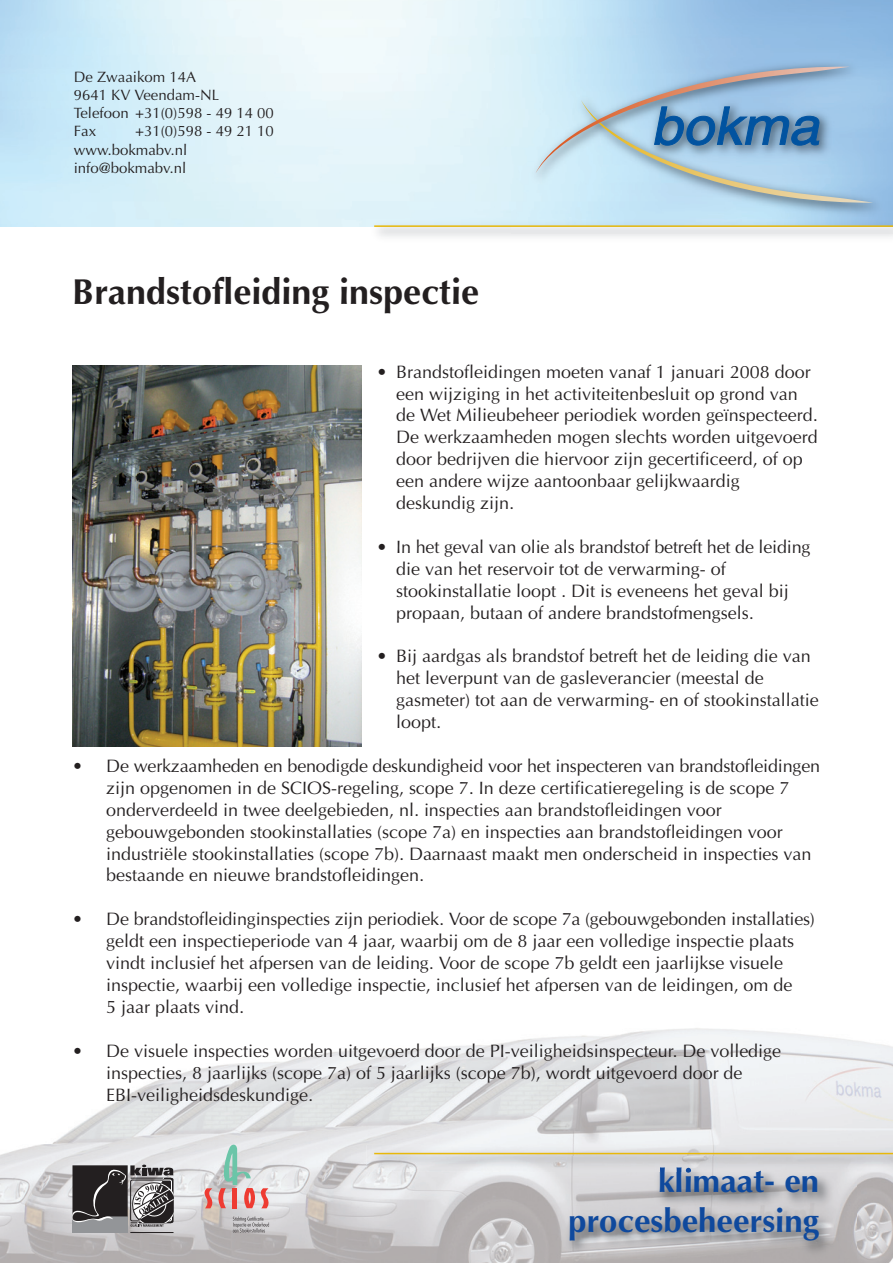
<style>
.page{position:relative;width:893px;height:1263px;background:#fff}
.page>*{position:absolute;margin:0;border:0;box-sizing:border-box;transform-origin:0 0}
.t1{font:700 36px "Optima";color:#231f20}
.t2{font:700 33px/40.2px "Optima";color:#0f499d;text-align:right}
.t3{font:18px/21.9px "Optima";color:#231f20}
.t4{font:15px/18.3px "Optima";color:#231f20}
</style>
<div class="page">
<img style="left:0;top:1028px;width:893px;height:235px">
<svg style="left:535px;top:66px;width:338px;height:137px;background:#a5c4da"></svg>
<hr style="left:374px;top:225px;width:519px;height:2px;background:#e8b809">
<img style="left:366px;top:1145px;width:527px;height:27px">
<img style="left:528px;top:1156px;width:328px;height:16px">
<img style="left:660px;top:1167px;width:87px;height:5px">
<hr style="left:374px;top:1153px;width:519px;height:1px;background:#e8b809">
<svg style="left:205px;top:1144px;width:64px;height:64px;background:#d4c5c2"></svg>
<svg style="left:233px;top:1216px;width:36px;height:16px"></svg>
<div style="left:72px;top:1216px;width:56px;height:17px;background:#939598"></div>
<hr style="left:130px;top:1232px;width:44px;height:1px;background:#231f20">
<svg style="left:72px;top:1164px;width:102px;height:63px;background:#605d5e"></svg>
<img style="left:72px;top:366px;width:290px;height:380px">
<p class="t4" style="left:74px;top:69px;width:202px">De Zwaaikom 14A<br>9641 KV Veendam-NL<br>Telefoon +31(0)598 - 49 14 00<br>Fax</p>
<p class="t4" style="left:74px;top:124px;width:202px;text-indent:61px">+31(0)598 - 49 21 10 www.bokmabv.nl info@bokmabv.nl</p>
<h1 class="t1" style="left:72px;top:276px;width:408px">Brandstofleiding inspectie</h1>
<p class="t3" style="left:396px;top:362px;width:423px;text-indent:-20px">• Brandstofleidingen moeten vanaf 1 januari 2008 door een wijziging in het activiteitenbesluit op grond van de Wet Milieubeheer periodiek worden geïnspecteerd.<br>De werkzaamheden mogen slechts worden uitgevoerd door bedrijven die hiervoor zijn gecertificeerd, of op een andere wijze aantoonbaar gelijkwaardig deskundig zijn.</p>
<p class="t3" style="left:396px;top:537px;width:416px;text-indent:-20px">• In het geval van olie als brandstof betreft het de leiding die van het reservoir tot de verwarming- of stookinstallatie loopt . Dit is eveneens het geval bij propaan, butaan of andere brandstofmengsels.</p>
<p class="t3" style="left:396px;top:647px;width:424px;text-indent:-20px">• Bij aardgas als brandstof betreft het de leiding die van het leverpunt van de gasleverancier (meestal de gasmeter) tot aan de verwarming- en of stookinstallatie loopt.</p>
<p class="t3" style="left:106px;top:757px;width:715px;text-indent:-34px">• De werkzaamheden en benodigde deskundigheid voor het inspecteren van brandstofleidingen zijn opgenomen in de SCIOS-regeling, scope 7. In deze certificatieregeling is de scope 7 onderverdeeld in twee deelgebieden, nl. inspecties aan brandstofleidingen voor gebouwgebonden stookinstallaties (scope 7a) en inspecties aan brandstofleidingen voor industriële stookinstallaties (scope 7b). Daarnaast maakt men onderscheid in inspecties van bestaande en nieuwe brandstofleidingen.</p>
<p class="t3" style="left:106px;top:910px;width:710px;text-indent:-34px">• De brandstofleidinginspecties zijn periodiek. Voor de scope 7a (gebouwgebonden installaties) geldt een inspectieperiode van 4 jaar, waarbij om de 8 jaar een volledige inspectie plaats vindt inclusief het afpersen van de leiding. Voor de scope 7b geldt een jaarlijkse visuele inspectie, waarbij een volledige inspectie, inclusief het afpersen van de leidingen, om de<br>5 jaar plaats vind.</p>
<p class="t3" style="left:106px;top:1041px;width:676px;text-indent:-34px">• De visuele inspecties worden uitgevoerd door de PI-veiligheidsinspecteur. De volledige inspecties, 8 jaarlijks (scope 7a) of 5 jaarlijks (scope 7b), wordt uitgevoerd door de<br>EBI-veiligheidsdeskundige.</p>
<h2 class="t2" style="left:568px;top:1164px;width:253px">klimaat- en procesbeheersing</h2>
</div>
